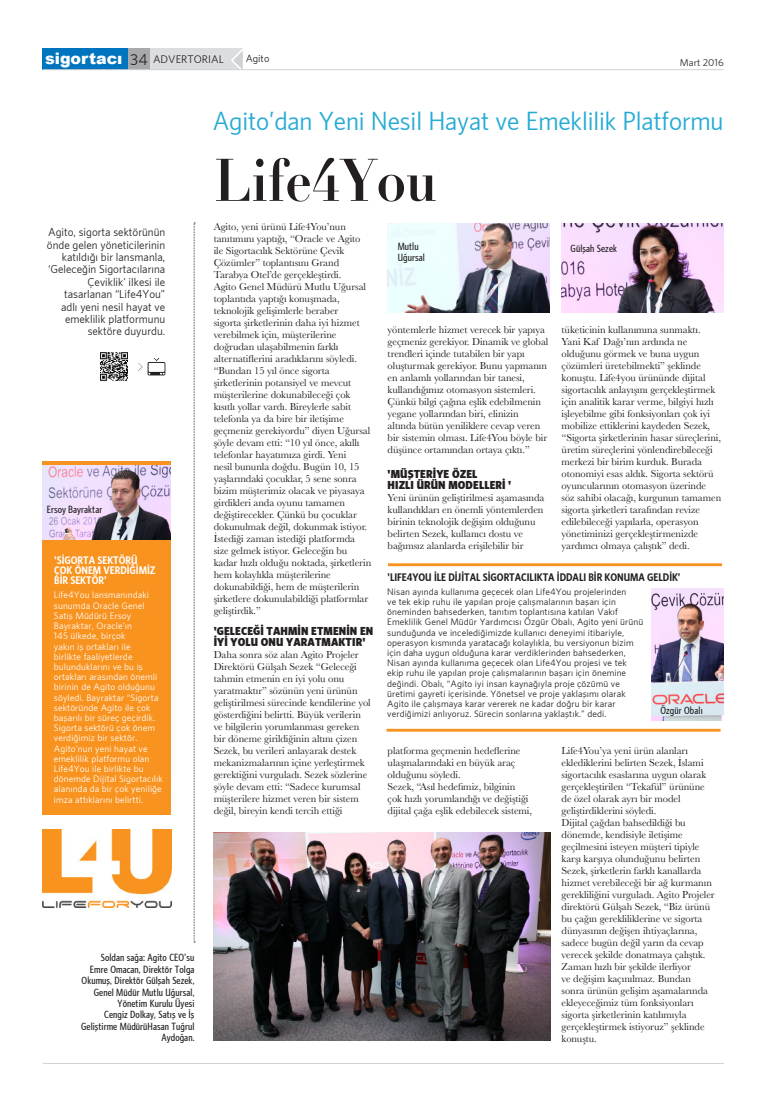
<style>
.page{position:relative;width:766px;height:1106px;background:#fff}
.page>*{position:absolute;margin:0;border:0;box-sizing:border-box;transform-origin:0 0}
.Manset{font:700 59px "Didot";letter-spacing:-.005em;color:#231f20;scale:.89 1}
.Manset-2{font:23.8px "Whitney Book Narrow";letter-spacing:-.005em;color:#26abd5;scale:1.08 1}
.t1{font:900 15.8px "Arial";color:#fff}
.t2{font:14.1px "Whitney";color:#231f20}
.yazı{font:10.5px/12px "Baskerville";letter-spacing:-.005em;color:#231f20}
.spot{font:10.5px/12.4px "Whitney";color:#231f20;text-align:right;scale:.96 1}
.arabaslık{font:10.5px/11.5px "Whitney Black Narrow";letter-spacing:.01em;color:#231f20}
.bilgi_kutusu{font:10px "Whitney Bold Narrow";letter-spacing:-.005em;color:#231f20;scale:.95 1}
.bilgi_kutusu-2{font:10px/10px "Whitney Bold Narrow";letter-spacing:-.005em;color:#fff;scale:.95 1}
.t3{font:10px "Whitney";color:#231f20}
.bilgi_kutusu-3{font:500 condensed 9.5px/11.4px "Whitney";letter-spacing:.01em;color:#231f20;text-align:right}
.t4{font:9.4px "Whitney";color:#231f20}
.t5{font:9px "Whitney";color:#231f20}
.bilgi_kutusu-4{font:8.5px/10.2px "Whitney";letter-spacing:.01em;color:#231f20}
.bilgi_kutusu-5{font:8.5px/10.2px "Whitney";letter-spacing:.01em;color:#fff}
</style>
<div class="page">
<div style="left:43px;top:461px;width:128px;height:353px;background:#f8931f"></div>
<hr style="left:43px;top:1063px;width:680px;height:1px;background:#d1d2d4">
<div style="left:43px;top:48px;width:85px;height:22px;background:#0075bf"></div>
<div style="left:128px;top:48px;width:22px;height:22px;background:#a8a9ad"></div>
<div style="left:150px;top:48px;width:93px;height:22px;background:#dcdddf"></div>
<svg style="left:231px;top:49px;width:12px;height:20px"></svg>
<hr style="left:43px;top:69px;width:680px;height:1px;background:#d1d2d4">
<img style="left:387px;top:223px;width:162px;height:89px">
<img style="left:561px;top:223px;width:162px;height:89px">
<img style="left:43px;top:465px;width:128px;height:75px">
<img style="left:138px;top:363px;width:13px;height:13px">
<img style="left:147px;top:358px;width:15px;height:17px">
<img style="left:100px;top:352px;width:28px;height:29px">
<svg style="left:194px;top:223px;width:1px;height:719px"></svg>
<img style="left:43px;top:829px;width:128px;height:78px">
<img style="left:213px;top:832px;width:337px;height:208px">
<hr style="left:388px;top:563px;width:333px;height:3px;background:#f8931f">
<hr style="left:386px;top:729px;width:334px;height:2px;background:#f8931f">
<img style="left:651px;top:588px;width:72px;height:132px">
<p class="t1" style="left:45px;top:47px;width:79px">sigortacı</p>
<p class="t2" style="left:130px;top:50px;width:19px">34</p>
<p class="t3" style="left:153px;top:53px;width:72px">ADVERTORIAL</p>
<p class="t4" style="left:245px;top:53px;width:25px">Agito</p>
<p class="t5" style="left:679px;top:56px;width:45px">Mart 2016</p>
<p class="Manset-2" style="left:213px;top:105px;width:474px">Agito’dan Yeni Nesil Hayat ve Emeklilik Platformu</p>
<p class="spot" style="left:47px;top:226px;width:125px">Agito, sigorta sektörünün önde gelen yöneticilerinin katıldığı bir lansmanla, ‘Geleceğin Sigortacılarına<br>Çeviklik’ ilkesi ile tasarlanan “Life4You” adlı yeni nesil hayat ve emeklilik platformunu sektöre duyurdu.</p>
<p class="bilgi_kutusu-3" style="left:47px;top:503px;width:57px">Ersoy Bayraktar</p>
<p class="bilgi_kutusu-2" style="left:54px;top:555px;width:108px">'SİGORTA SEKTÖRÜ<br>ÇOK ÖNEM VERDİĞİMİZ<br>BİR SEKTÖR'</p>
<p class="bilgi_kutusu-5" style="left:54px;top:590px;width:110px">Life4You lansmanındaki sunumda Oracle Genel<br>Satış Müdürü Ersoy<br>Bayraktar, Oracle’ın<br>145 ülkede, birçok<br>yakın iş ortakları ile<br>birlikte faaliyetlerde bulunduklarını ve bu iş ortakları arasından önemli birinin de Agito olduğunu söyledi. Bayraktar “Sigorta sektöründe Agito ile çok başarılı bir süreç geçirdik.<br>Sigorta sektörü çok önem verdiğimiz bir sektör.<br>Agito’nun yeni hayat ve emeklilik platformu olan<br>Life4You ile birlikte bu dönemde Dijital Sigortacılık alanında da bir çok yeniliğe imza attıklarını belirtti.</p>
<p class="bilgi_kutusu-3" style="left:82px;top:951px;width:114px">Soldan sağa: Agito CEO'su<br>Emre Omacan, Direktör Tolga<br>Okumuş, Direktör Gülşah Sezek,</p>
<p class="bilgi_kutusu-3" style="left:94px;top:986px;width:102px">Genel Müdür Mutlu Uğursal,<br>Yönetim Kurulu Üyesi</p>
<p class="bilgi_kutusu-3" style="left:81px;top:1008px;width:115px">Cengiz Dolkay, Satış ve İş<br>Geliştirme MüdürüHasan Tuğrul<br>Aydoğan.</p>
<p class="Manset" style="left:214px;top:143px;width:253px">Life4You</p>
<p class="yazı" style="left:214px;top:221px;width:159px">Agito, yeni ürünü Life4You’nun tanıtımını yaptığı, “Oracle ve Agito ile Sigortacılık Sektörüne Çevik Çözümler” toplantısını Grand Tarabya Otel’de gerçekleştirdi.<br>Agito Genel Müdürü Mutlu Uğursal toplantıda yaptığı konuşmada, teknolojik gelişimlerle beraber<br>sigorta şirketlerinin daha iyi hizmet verebilmek için, müşterilerine doğrudan ulaşabilmenin farklı alternatiflerini aradıklarını söyledi. “Bundan 15 yıl önce sigorta şirketlerinin potansiyel ve mevcut müşterilerine dokunabileceği çok kısıtlı yollar vardı. Bireylerle sabit telefonla ya da bire bir iletişime geçmeniz gerekiyordu” diyen Uğursal şöyle devam etti: “10 yıl önce, akıllı telefonlar hayatımıza girdi. Yeni<br>nesil bununla doğdu. Bugün 10, 15 yaşlarındaki çocuklar, 5 sene sonra bizim müşterimiz olacak ve piyasaya girdikleri anda oyunu tamamen değiştirecekler. Çünkü bu çocuklar dokunulmak değil, dokunmak istiyor.<br>İstediği zaman istediği platformda size gelmek istiyor. Geleceğin bu kadar hızlı olduğu noktada, şirketlerin hem kolaylıkla müşterilerine dokunabildiği, hem de müşterilerin şirketlere dokunulabildiği platformlar geliştirdik.”</p>
<p class="arabaslık" style="left:214px;top:624px;width:161px">'GELECEĞİ TAHMİN ETMENİN EN<br>İYİ YOLU ONU YARATMAKTIR'</p>
<p class="yazı" style="left:214px;top:649px;width:158px">Daha sonra söz alan Agito Projeler Direktörü Gülşah Sezek “Geleceği tahmin etmenin en iyi yolu onu yaratmaktır” sözünün yeni ürünün geliştirilmesi sürecinde kendilerine yol gösterdiğini belirtti. Büyük verilerin ve bilgilerin yorumlanması gereken bir döneme girildiğinin altını çizen Sezek, bu verileri anlayarak destek mekanizmalarının içine yerleştirmek gerektiğini vurguladı. Sezek sözlerine şöyle devam etti: “Sadece kurumsal müşterilere hizmet veren bir sistem değil, bireyin kendi tercih ettiği</p>
<p class="bilgi_kutusu-3" style="left:397px;top:240px;width:22px">Mutlu</p>
<p class="bilgi_kutusu-3" style="left:397px;top:251px;width:29px">Uğursal</p>
<p class="bilgi_kutusu-3" style="left:570px;top:242px;width:48px">Gülşah Sezek</p>
<p class="yazı" style="left:387px;top:324px;width:162px">yöntemlerle hizmet verecek bir yapıya geçmeniz gerekiyor. Dinamik ve global trendleri içinde tutabilen bir yapı oluşturmak gerekiyor. Bunu yapmanın en anlamlı yollarından bir tanesi, kullandığımız otomasyon sistemleri.<br>Çünkü bilgi çağına eşlik edebilmenin yegane yollarından biri, elinizin altında bütün yeniliklere cevap veren bir sistemin olması. Life4You böyle bir düşünce ortamından ortaya çıktı.”</p>
<p class="arabaslık" style="left:387px;top:468px;width:125px">'MÜŞTERİYE ÖZEL<br>HIZLI ÜRÜN MODELLERİ '</p>
<p class="yazı" style="left:387px;top:492px;width:158px">Yeni ürünün geliştirilmesi aşamasında kullandıkları en önemli yöntemlerden birinin teknolojik değişim olduğunu belirten Sezek, kullanıcı dostu ve bağımsız alanlarda erişilebilir bir</p>
<p class="yazı" style="left:561px;top:324px;width:161px">tüketicinin kullanımına sunmaktı.<br>Yani Kaf Dağı’nın ardında ne olduğunu görmek ve buna uygun çözümleri üretebilmekti” şeklinde konuştu. Life4you ürününde dijital sigortacılık anlayışını gerçekleştirmek için analitik karar verme, bilgiyi hızlı işleyebilme gibi fonksiyonları çok iyi mobilize ettiklerini kaydeden Sezek, “Sigorta şirketlerinin hasar süreçlerini, üretim süreçlerini yönlendirebileceği merkezi bir birim kurduk. Burada otonomiyi esas aldık. Sigorta sektörü oyuncularının otomasyon üzerinde söz sahibi olacağı, kurgunun tamamen sigorta şirketleri tarafından revize edilebileceği yapılarla, operasyon yönetiminizi gerçekleştirmenizde yardımcı olmaya çalıştık” dedi.</p>
<p class="bilgi_kutusu" style="left:387px;top:571px;width:310px">'LIFE4YOU İLE DİJİTAL SİGORTACILIKTA İDDALI BİR KONUMA GELDİK'</p>
<p class="bilgi_kutusu-4" style="left:387px;top:586px;width:257px">Nisan ayında kullanıma geçecek olan Life4You projelerinden<br>ve tek ekip ruhu ile yapılan proje çalışmalarının başarı için öneminden bahsederken, tanıtım toplantısına katılan Vakıf Emeklilik Genel Müdür Yardımcısı Özgür Obalı, Agito yeni ürünü sunduğunda ve incelediğimizde kullanıcı deneyimi itibariyle, operasyon kısmında yaratacağı kolaylıkla, bu versiyonun bizim için daha uygun olduğuna karar verdiklerinden bahsederken, Nisan ayında kullanıma geçecek olan Life4You projesi ve tek ekip ruhu ile yapılan proje çalışmalarının başarı için önemine değindi. Obalı, “Agito iyi insan kaynağıyla proje çözümü ve üretimi gayreti içerisinde. Yönetsel ve proje yaklaşımı olarak Agito ile çalışmaya karar vererek ne kadar doğru bir karar verdiğimizi anlıyoruz. Sürecin sonlarına yaklaştık.” dedi.</p>
<p class="bilgi_kutusu-3" style="left:660px;top:705px;width:44px">Özgür Obalı</p>
<p class="yazı" style="left:387px;top:744px;width:134px">platforma geçmenin hedeflerine ulaşmalarındaki en büyük araç olduğunu söyledi.</p>
<p class="yazı" style="left:387px;top:780px;width:146px">Sezek, “Asıl hedefimiz, bilginin çok hızlı yorumlandığı ve değiştiği dijital çağa eşlik edebilecek sistemi,</p>
<p class="yazı" style="left:561px;top:744px;width:146px">Life4You’ya yeni ürün alanları eklediklerini belirten Sezek, İslami sigortacılık esaslarına uygun olarak gerçekleştirilen “Tekafül” ürününe de özel olarak ayrı bir model geliştirdiklerini söyledi.</p>
<p class="yazı" style="left:561px;top:816px;width:155px">Dijital çağdan bahsedildiği bu dönemde, kendisiyle iletişime geçilmesini isteyen müşteri tipiyle karşı karşıya olunduğunu belirten Sezek, şirketlerin farklı kanallarda hizmet verebileceği bir ağ kurmanın gerekliliğini vurguladı. Agito Projeler direktörü Gülşah Sezek, “Biz ürünü bu çağın gerekliliklerine ve sigorta dünyasının değişen ihtiyaçlarına, sadece bugün değil yarın da cevap verecek şekilde donatmaya çalıştık.<br>Zaman hızlı bir şekilde ilerliyor<br>ve değişim kaçınılmaz. Bundan sonra ürünün gelişim aşamalarında ekleyeceğimiz tüm fonksiyonları sigorta şirketlerinin katılımıyla gerçekleştirmek istiyoruz” şeklinde konuştu.</p>
</div>
